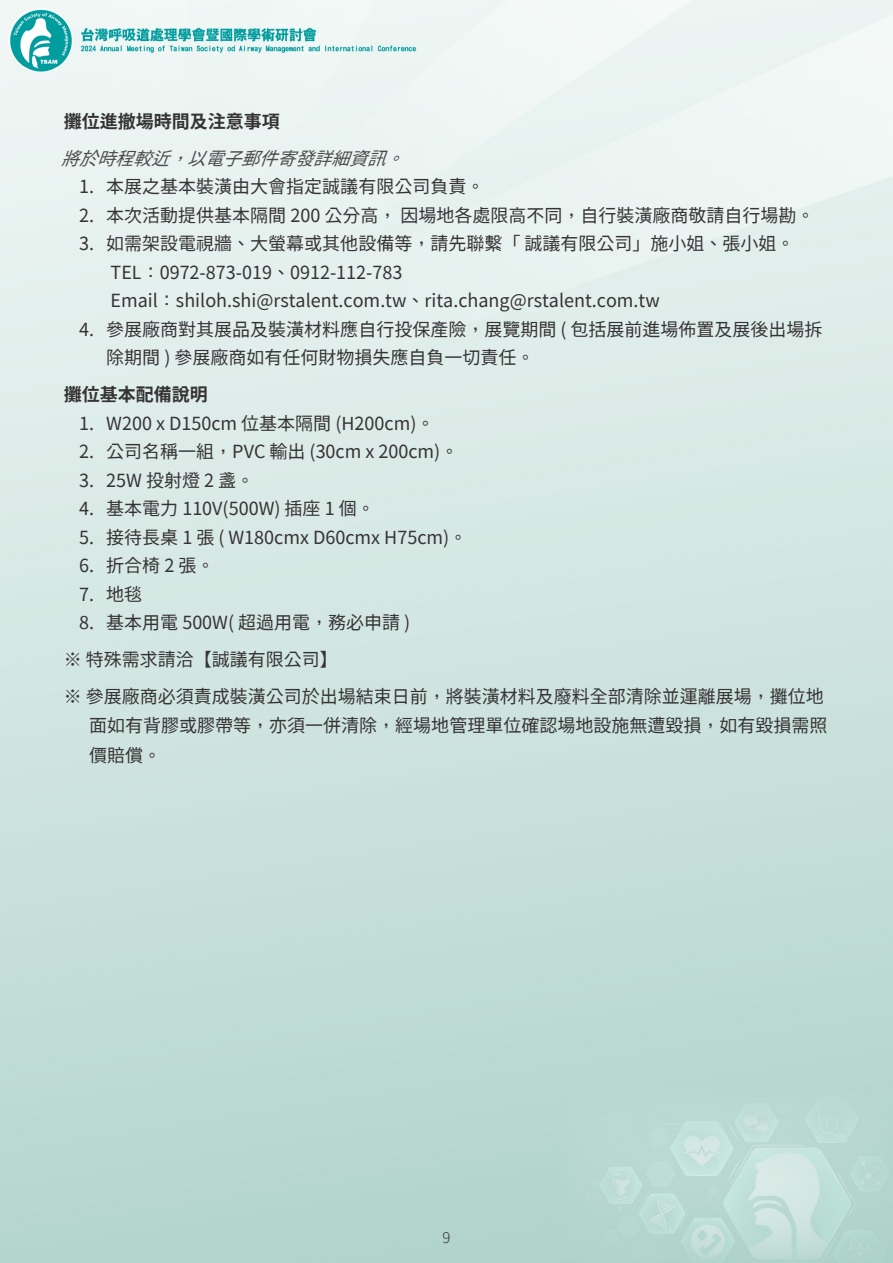
<style>
.page{position:relative;width:893px;height:1263px;background:#fff}
.page>*{position:absolute;margin:0;border:0;box-sizing:border-box;transform-origin:0 0}
.t1{font:18px/29.2px "Taipei Sans TC Beta";color:#363334}
.t2{font:700 18px "Taipei Sans TC Beta";color:#363334}
.t3{font:italic 18px "Taipei Sans TC Beta";color:#4c4a4c}
.t4{font:300 15px "Taipei Sans TC Beta";color:#363334}
</style>
<div class="page">
<img style="left:0;top:0;width:893px;height:1263px">
<p class="t2" style="left:64px;top:111px;width:217px">攤位進撤場時間及注意事項</p>
<p class="t3" style="left:61px;top:148px;width:356px">將於時程較近，以電子郵件寄發詳細資訊。</p>
<p class="t1" style="left:79px;top:172px;width:406px">1. 本展之基本裝潢由大會指定誠議有限公司負責。</p>
<p class="t1" style="left:79px;top:201px;width:737px">2. 本次活動提供基本隔間 200 公分高，因場地各處限高不同，自行裝潢廠商敬請自行場勘。</p>
<p class="t1" style="left:79px;top:229px;width:717px">3. 如需架設電視牆、大螢幕或其他設備等，請先聯繫「誠議有限公司」施小姐、張小姐。</p>
<p class="t1" style="left:111px;top:258px;width:293px">TEL：0972-873-019、0912-112-783</p>
<p class="t1" style="left:111px;top:286px;width:551px">Email：shiloh.shi@rstalent.com.tw、rita.chang@rstalent.com.tw</p>
<p class="t1" style="left:106px;top:315px;width:718px;line-height:28.5px;text-indent:-27px">4. 參展廠商對其展品及裝潢材料應自行投保產險，展覽期間 ( 包括展前進場佈置及展後出場拆除期間 ) 參展廠商如有任何財物損失應自負一切責任。</p>
<p class="t2" style="left:64px;top:385px;width:145px">攤位基本配備說明</p>
<p class="t1" style="left:79px;top:409px;width:357px">1. W200 x D150cm 位基本隔間 (H200cm)。</p>
<p class="t1" style="left:79px;top:437px;width:381px">2. 公司名稱一組，PVC 輸出 (30cm x 200cm)。</p>
<p class="t1" style="left:79px;top:466px;width:176px">3. 25W 投射燈 2 盞。</p>
<p class="t1" style="left:79px;top:494px;width:297px">4. 基本電力 110V(500W) 插座 1 個。</p>
<p class="t1" style="left:79px;top:523px;width:389px">5. 接待長桌 1 張 ( W180cmx D60cmx H75cm)。</p>
<p class="t1" style="left:79px;top:551px;width:137px">6. 折合椅 2 張。</p>
<p class="t1" style="left:79px;top:580px;width:64px">7. 地毯</p>
<p class="t1" style="left:79px;top:608px;width:333px">8. 基本用電 500W( 超過用電，務必申請 )</p>
<p class="t1" style="left:64px;top:645px;width:276px">※ 特殊需求請洽【誠議有限公司】</p>
<p class="t1" style="left:89px;top:682px;width:739px;text-indent:-26px">※ 參展廠商必須責成裝潢公司於出場結束日前，將裝潢材料及廢料全部清除並運離展場，攤位地面如有背膠或膠帶等，亦須一併清除，經場地管理單位確認場地設施無遭毀損，如有毀損需照價賠償。</p>
<p class="t4" style="left:442px;top:1229px;width:10px">9</p>
</div>
